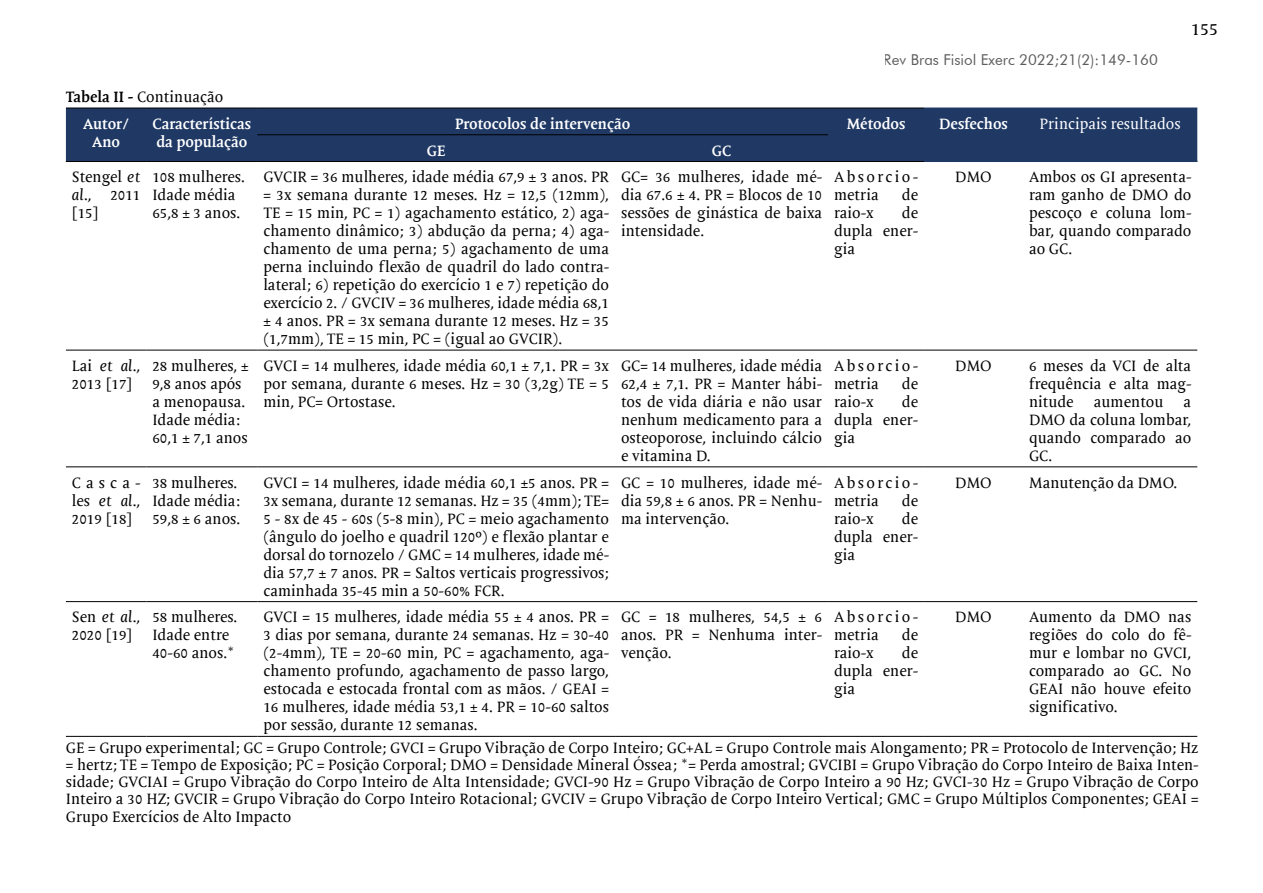
<style>
.page{position:relative;width:1263px;height:893px;background:#fff}
.page>*{position:absolute;margin:0;border:0;box-sizing:border-box;transform-origin:0 0}
.t1{font:18px "Mantika Book W01";color:#000}
.t2{font:15px/18px "Mantika Book W01";color:#000;text-align:justify}
.t3{font:700 15px/18px "Mantika Book W01";color:#fff;text-align:center}
.t4{font:15px/18px "Mantika Book W01";letter-spacing:.135em;color:#000}
.t5{font:15px "Futura BT";color:#000}
.t6{font:15px "Mantika Book W01";color:#fff}
.s1{font-weight:700}
.s2{font-style:italic}
</style>
<div class="page">
<hr style="left:66px;top:350px;width:80px;height:1px;background:#000">
<hr style="left:146px;top:350px;width:111px;height:1px;background:#000">
<hr style="left:257px;top:350px;width:358px;height:1px;background:#000">
<hr style="left:615px;top:350px;width:213px;height:1px;background:#000">
<hr style="left:828px;top:350px;width:96px;height:1px;background:#000">
<hr style="left:924px;top:350px;width:99px;height:1px;background:#000">
<hr style="left:1023px;top:350px;width:174px;height:1px;background:#000">
<hr style="left:66px;top:466px;width:80px;height:1px;background:#000">
<hr style="left:146px;top:466px;width:111px;height:1px;background:#000">
<hr style="left:257px;top:466px;width:358px;height:1px;background:#000">
<hr style="left:615px;top:466px;width:213px;height:1px;background:#000">
<hr style="left:828px;top:466px;width:96px;height:1px;background:#000">
<hr style="left:924px;top:466px;width:99px;height:1px;background:#000">
<hr style="left:1023px;top:466px;width:174px;height:1px;background:#000">
<hr style="left:66px;top:601px;width:80px;height:1px;background:#000">
<hr style="left:146px;top:601px;width:111px;height:1px;background:#000">
<hr style="left:257px;top:601px;width:358px;height:1px;background:#000">
<hr style="left:615px;top:601px;width:213px;height:1px;background:#000">
<hr style="left:828px;top:601px;width:96px;height:1px;background:#000">
<hr style="left:924px;top:601px;width:99px;height:1px;background:#000">
<hr style="left:1023px;top:601px;width:174px;height:1px;background:#000">
<hr style="left:66px;top:736px;width:80px;height:1px;background:#000">
<hr style="left:146px;top:736px;width:111px;height:1px;background:#000">
<hr style="left:257px;top:736px;width:358px;height:1px;background:#000">
<hr style="left:615px;top:736px;width:213px;height:1px;background:#000">
<hr style="left:828px;top:736px;width:96px;height:1px;background:#000">
<hr style="left:924px;top:736px;width:99px;height:1px;background:#000">
<hr style="left:1023px;top:736px;width:174px;height:1px;background:#000">
<div style="left:66px;top:109px;width:1131px;height:52px;background:#1f3864"></div>
<hr style="left:66px;top:108px;width:80px;height:1px;background:#000">
<hr style="left:146px;top:108px;width:111px;height:1px;background:#000">
<hr style="left:66px;top:161px;width:80px;height:1px;background:#000">
<hr style="left:146px;top:161px;width:111px;height:1px;background:#000">
<hr style="left:257px;top:108px;width:358px;height:1px;background:#000">
<hr style="left:615px;top:108px;width:213px;height:1px;background:#000">
<hr style="left:828px;top:108px;width:96px;height:1px;background:#000">
<hr style="left:828px;top:161px;width:96px;height:1px;background:#000">
<hr style="left:924px;top:108px;width:99px;height:1px;background:#1f3864">
<hr style="left:1023px;top:108px;width:174px;height:1px;background:#1f3864">
<hr style="left:924px;top:161px;width:99px;height:1px;background:#1f3864">
<hr style="left:1023px;top:161px;width:174px;height:1px;background:#1f3864">
<hr style="left:257px;top:134px;width:358px;height:1px;background:#000">
<hr style="left:615px;top:134px;width:213px;height:1px;background:#000">
<hr style="left:257px;top:161px;width:358px;height:1px;background:#000">
<hr style="left:615px;top:161px;width:213px;height:1px;background:#000">
<p class="t2" style="left:66px;top:88px;width:159px"><span class="s1">Tabela II -</span> Continuação</p>
<p class="t5" style="left:884px;top:50px;width:276px">Rev Bras Fisiol Exerc 2022;21(2):149-160</p>
<p class="t3" style="left:83px;top:115px;width:48px">Autor/<br>Ano</p>
<p class="t3" style="left:153px;top:115px;width:100px;text-align:left">Características da população</p>
<p class="t3" style="left:455px;top:115px;width:177px">Protocolos de intervenção</p>
<p class="t3" style="left:847px;top:115px;width:60px">Métodos</p>
<p class="t3" style="left:939px;top:115px;width:70px">Desfechos</p>
<p class="t6" style="left:1039px;top:115px;width:143px">Principais resultados</p>
<p class="t3" style="left:427px;top:141px;width:20px">GE</p>
<p class="t3" style="left:712px;top:141px;width:21px">GC</p>
<p class="t1" style="left:1191px;top:18px;width:28px">155</p>
<p class="t2" style="left:72px;top:168px;width:70px">Stengel <span class="s2">et al</span>., 2011 [15]</p>
<p class="t2" style="left:152px;top:168px;width:94px;text-align:left">108 mulheres.<br>Idade média<br>65,8 ± 3 anos.</p>
<p class="t2" style="left:263px;top:168px;width:347px">GVCIR = 36 mulheres, idade média 67,9 ± 3 anos. PR = 3x semana durante 12 meses. Hz = 12,5 (12mm), TE = 15 min, PC = 1) agachamento estático, 2) aga&shy;chamento dinâmico; 3) abdução da perna; 4) aga&shy;chamento de uma perna; 5) agachamento de uma perna incluindo flexão de quadril do lado contra&shy;lateral; 6) repetição do exercício 1 e 7) repetição do exercício 2. / GVCIV = 36 mulheres, idade média 68,1 ± 4 anos. PR = 3x semana durante 12 meses. Hz = 35 (1,7mm), TE = 15 min, PC = (igual ao GVCIR).</p>
<p class="t2" style="left:621px;top:168px;width:203px">GC= 36 mulheres, idade mé&shy;dia 67.6 ± 4. PR = Blocos de 10 sessões de ginástica de baixa intensidade.</p>
<p class="t4" style="left:834px;top:168px;width:86px">Absorcio&shy;metria</p>
<p class="t2" style="left:902px;top:186px;width:18px">de</p>
<p class="t2" style="left:834px;top:204px;width:86px;text-indent:68px">de dupla ener&shy;gia</p>
<p class="t2" style="left:834px;top:204px;width:41px">raio-x</p>
<p class="t2" style="left:72px;top:357px;width:70px">Lai <span class="s2">et al</span>.,<br>2013 [17]</p>
<p class="t2" style="left:152px;top:357px;width:98px;text-align:left">28 mulheres, ±<br>9,8 anos após a menopausa.<br>Idade média:<br>60,1 ± 7,1 anos</p>
<p class="t2" style="left:263px;top:357px;width:347px">GVCI = 14 mulheres, idade média 60,1 ± 7,1. PR = 3x por semana, durante 6 meses. Hz = 30 (3,2g) TE = 5 min, PC= Ortostase.</p>
<p class="t2" style="left:621px;top:357px;width:203px">GC= 14 mulheres, idade média 62,4 ± 7,1. PR = Manter hábi&shy;tos de vida diária e não usar nenhum medicamento para a osteoporose, incluindo cálcio e vitamina D.</p>
<p class="t4" style="left:834px;top:357px;width:86px">Absorcio&shy;metria</p>
<p class="t2" style="left:902px;top:375px;width:18px">de</p>
<p class="t2" style="left:834px;top:393px;width:86px;text-indent:68px">de dupla ener&shy;gia</p>
<p class="t2" style="left:834px;top:393px;width:41px">raio-x</p>
<p class="t2" style="left:72px;top:474px;width:70px">Casca&shy;les <span class="s2">et al</span>., 2019 [18]</p>
<p class="t2" style="left:152px;top:474px;width:89px;text-align:left">38 mulheres.<br>Idade média:<br>59,8 ± 6 anos.</p>
<p class="t2" style="left:263px;top:474px;width:347px">GVCI = 14 mulheres, idade média 60,1 ±5 anos. PR = 3x semana, durante 12 semanas. Hz = 35 (4mm); TE= 5 - 8x de 45 - 60s (5-8 min), PC = meio agachamento (ângulo do joelho e quadril 120º) e flexão plantar e dorsal do tornozelo / GMC = 14 mulheres, idade mé&shy;dia 57,7 ± 7 anos. PR = Saltos verticais progressivos; caminhada 35-45 min a 50-60% FCR.</p>
<p class="t2" style="left:621px;top:474px;width:203px">GC = 10 mulheres, idade mé&shy;dia 59,8 ± 6 anos. PR = Nenhu&shy;ma intervenção.</p>
<p class="t4" style="left:834px;top:474px;width:86px">Absorcio&shy;metria</p>
<p class="t2" style="left:902px;top:492px;width:18px">de</p>
<p class="t2" style="left:834px;top:510px;width:86px;text-indent:68px">de dupla ener&shy;gia</p>
<p class="t2" style="left:834px;top:510px;width:41px">raio-x</p>
<p class="t2" style="left:955px;top:168px;width:38px">DMO</p>
<p class="t2" style="left:1029px;top:168px;width:164px">Ambos os GI apresenta&shy;ram ganho de DMO do pescoço e coluna lom&shy;bar, quando comparado ao GC.</p>
<p class="t2" style="left:955px;top:357px;width:38px">DMO</p>
<p class="t2" style="left:1029px;top:357px;width:164px">6 meses da VCI de alta frequência e alta mag&shy;nitude</p>
<p class="t2" style="left:1094px;top:393px;width:71px">aumentou</p>
<p class="t2" style="left:1029px;top:393px;width:164px;text-indent:155px">a DMO da coluna lombar, quando comparado ao GC.</p>
<p class="t2" style="left:955px;top:474px;width:38px">DMO</p>
<p class="t2" style="left:1029px;top:474px;width:150px">Manutenção da DMO.</p>
<p class="t2" style="left:72px;top:608px;width:70px">Sen <span class="s2">et al</span>.,<br>2020 [19]</p>
<p class="t2" style="left:152px;top:608px;width:87px;text-align:left">58 mulheres.<br>Idade entre<br>40-60 anos.*</p>
<p class="t2" style="left:263px;top:608px;width:347px">GVCI = 15 mulheres, idade média 55 ± 4 anos. PR = 3 dias por semana, durante 24 semanas. Hz = 30-40 (2-4mm), TE = 20-60 min, PC = agachamento, aga&shy;chamento profundo, agachamento de passo largo, estocada e estocada frontal com as mãos. / GEAI = 16 mulheres, idade média 53,1 ± 4. PR = 10-60 saltos por sessão, durante 12 semanas.</p>
<p class="t2" style="left:621px;top:608px;width:203px">GC = 18 mulheres, 54,5 ± 6 anos. PR = Nenhuma inter&shy;venção.</p>
<p class="t4" style="left:834px;top:608px;width:86px">Absorcio&shy;metria</p>
<p class="t2" style="left:955px;top:608px;width:38px">DMO</p>
<p class="t2" style="left:1029px;top:608px;width:164px">Aumento da DMO nas regiões do colo do fê&shy;mur e lombar no GVCI, comparado ao GC. No GEAI não houve efeito significativo.</p>
<p class="t2" style="left:66px;top:739px;width:1134px;line-height:17.2px">GE = Grupo experimental; GC = Grupo Controle; GVCI = Grupo Vibração de Corpo Inteiro; GC+AL = Grupo Controle mais Alongamento; PR = Protocolo de Intervenção; Hz = hertz; TE = Tempo de Exposição; PC = Posição Corporal; DMO = Densidade Mineral Óssea; *= Perda amostral; GVCIBI = Grupo Vibração do Corpo Inteiro de Baixa Inten&shy;sidade; GVCIAI = Grupo Vibração do Corpo Inteiro de Alta Intensidade; GVCI-90 Hz = Grupo Vibração de Corpo Inteiro a 90 Hz; GVCI-30 Hz = Grupo Vibração de Corpo Inteiro a 30 HZ; GVCIR = Grupo Vibração do Corpo Inteiro Rotacional; GVCIV = Grupo Vibração de Corpo Inteiro Vertical; GMC = Grupo Múltiplos Componentes; GEAI = Grupo Exercícios de Alto Impacto</p>
<p class="t2" style="left:902px;top:626px;width:18px">de</p>
<p class="t2" style="left:834px;top:644px;width:86px;text-indent:68px">de dupla ener&shy;gia</p>
<p class="t2" style="left:834px;top:644px;width:41px">raio-x</p>
</div>
